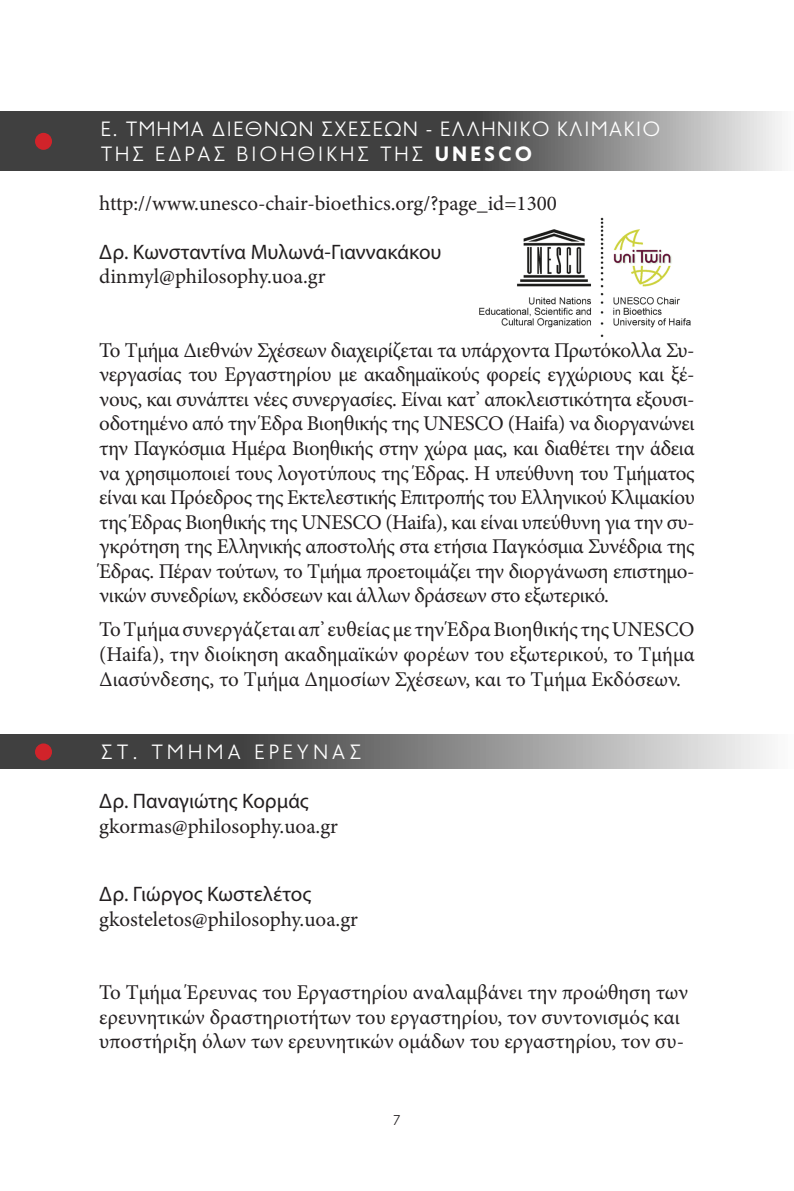
<style>
.page{position:relative;width:794px;height:1191px;background:#fff}
.page>*{position:absolute;margin:0;border:0;box-sizing:border-box;transform-origin:0 0}
.t1{font:21px/24.5px "Minion Pro";color:#231f20;text-align:justify}
.t2{font:21px "Myriad Pro";color:#231f20}
.t3{font:300 21px "PF Transport";letter-spacing:.075em;color:#fff}
.t4{font:300 21px "PF Transport";letter-spacing:.15em;color:#fff}
.t5{font:300 21px "PF Transport";letter-spacing:.21em;color:#fff}
.t6{font:14px "PF Universal";color:#231f20}
.s1{font-weight:900}
</style>
<div class="page">
<svg style="left:0;top:111px;width:782px;height:60px;fill:#404040"></svg>
<div style="left:35px;top:133px;width:17px;height:17px;background:#d1232a;border-radius:50%"></div>
<svg style="left:0;top:734px;width:769px;height:34px"></svg>
<div style="left:35px;top:743px;width:17px;height:17px;background:#d1232a;border-radius:50%"></div>
<img style="left:479px;top:217px;width:212px;height:120px">
<p class="t3" style="left:101px;top:117px;width:561px">E. ΤΜΗΜΑ ΔΙΕΘΝΩΝ ΣΧΕΣΕΩΝ - ΕΛΛΗΝΙΚΟ ΚΛΙΜΑΚΙΟ</p>
<p class="t4" style="left:101px;top:141px;width:432px">ΤΗΣ ΕΔΡΑΣ ΒΙΟΗΘΙΚΗΣ ΤΗΣ <span class="s1">UNESCO</span></p>
<p class="t1" style="left:99px;top:191px;width:459px">http://www.unesco-chair-bioethics.org/?page_id=1300</p>
<p class="t2" style="left:99px;top:239px;width:344px">Δρ. Κωνσταντίνα Μυλωνά-Γιαννακάκου</p>
<p class="t1" style="left:99px;top:264px;width:228px">dinmyl@philosophy.uoa.gr</p>
<p class="t1" style="left:99px;top:338px;width:597px">Το Τμήμα Διεθνών Σχέσεων διαχειρίζεται τα υπάρχοντα Πρωτόκολλα Συ&shy;νεργασίας του Εργαστηρίου με ακαδημαϊκούς φορείς εγχώριους και ξέ&shy;νους, και συνάπτει νέες συνεργασίες. Είναι κατ’ αποκλειστικότητα εξουσι&shy;οδοτημένο από την Έδρα Βιοηθικής της UNESCO (Haifa) να διοργανώνει την Παγκόσμια Ημέρα Βιοηθικής στην χώρα μας, και διαθέτει την άδεια να χρησιμοποιεί τους λογοτύπους της Έδρας. Η υπεύθυνη του Τμήματος είναι και Πρόεδρος της Εκτελεστικής Επιτροπής του Ελληνικού Κλιμακίου της Έδρας Βιοηθικής της UNESCO (Haifa), και είναι υπεύθυνη για την συ&shy;γκρότηση της Ελληνικής αποστολής στα ετήσια Παγκόσμια Συνέδρια της Έδρας. Πέραν τούτων, το Τμήμα προετοιμάζει την διοργάνωση επιστημο&shy;νικών συνεδρίων, εκδόσεων και άλλων δράσεων στο εξωτερικό.</p>
<p class="t1" style="left:99px;top:617px;width:597px">Το Τμήμα συνεργάζεται απ’ ευθείας με την Έδρα Βιοηθικής της UNESCO (Haifa), την διοίκηση ακαδημαϊκών φορέων του εξωτερικού, το Τμήμα Διασύνδεσης, το Τμήμα Δημοσίων Σχέσεων, και το Τμήμα Εκδόσεων.</p>
<p class="t5" style="left:101px;top:740px;width:262px">ΣΤ. TMHMA EΡΕΥΝΑΣ</p>
<p class="t2" style="left:99px;top:788px;width:211px">Δρ. Παναγιώτης Κορμάς</p>
<p class="t1" style="left:99px;top:813px;width:240px">gkormas@philosophy.uoa.gr</p>
<p class="t2" style="left:99px;top:881px;width:213px">Δρ. Γιώργος Κωστελέτος</p>
<p class="t1" style="left:99px;top:907px;width:260px">gkosteletos@philosophy.uoa.gr</p>
<p class="t1" style="left:99px;top:980px;width:590px;text-align:left">Το Τμήμα Έρευνας του Εργαστηρίου αναλαμβάνει την προώθηση των ερευνητικών δραστηριοτήτων του εργαστηρίου, τον συντονισμός και υποστήριξη όλων των ερευνητικών ομάδων του εργαστηρίου, τον συ-</p>
<p class="t6" style="left:393px;top:1111px;width:9px">7</p>
</div>
